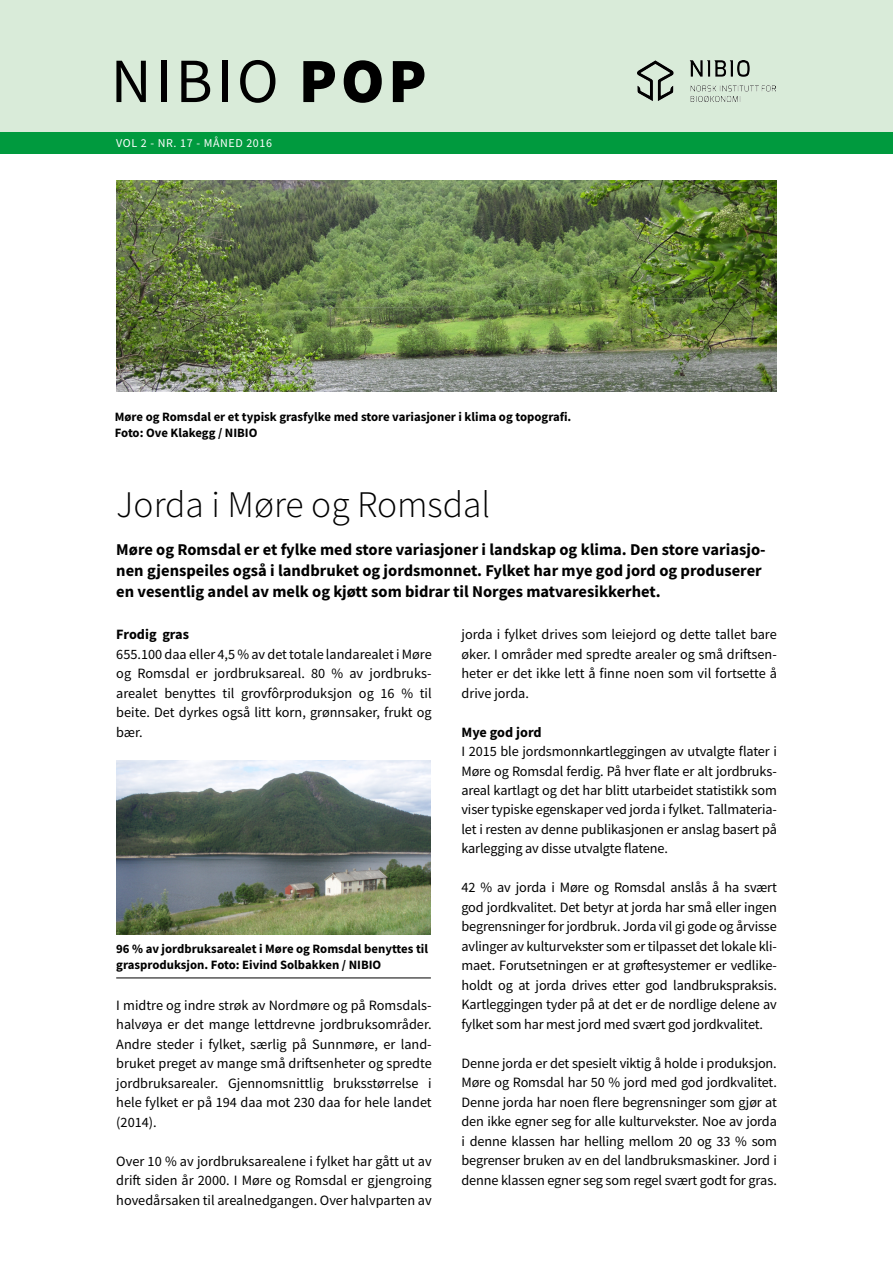
<style>
.page{position:relative;width:893px;height:1263px;background:#fff}
.page>*{position:absolute;margin:0;border:0;box-sizing:border-box;transform-origin:0 0}
.t1{font:63px "Source Sans Pro";letter-spacing:.06em;color:#000}
.t2{font:300 37.5px "Source Sans Pro";color:#000}
.t3{font:700 16.5px/21px "Source Sans Pro";color:#000}
.t4{font:14.25px/19.5px "Source Sans Pro";letter-spacing:-.01em;color:#000;text-align:justify}
.t5{font:700 14.25px "Source Sans Pro";color:#000}
.t6{font:700 12.75px/16.5px "Source Sans Pro";color:#000}
.t7{font:12px "Source Sans Pro";letter-spacing:.05em;color:#fff}
.s1{font-weight:900}
</style>
<div class="page">
<div style="left:0;top:0;width:893px;height:143px;background:#d9ebd9"></div>
<div style="left:0;top:132px;width:893px;height:22px;background:#009a3e"></div>
<img style="left:637px;top:61px;width:139px;height:40px">
<img style="left:116px;top:181px;width:661px;height:211px">
<img style="left:116px;top:761px;width:315px;height:173px">
<hr style="left:116px;top:977px;width:315px;height:1px;background:#000">
<h1 class="t1" style="left:111px;top:41px;width:317px">NIBIO <span class="s1">POP</span></h1>
<p class="t7" style="left:116px;top:136px;width:157px">VOL 2 - NR. 17 - MÅNED 2016</p>
<p class="t6" style="left:115px;top:408px;width:458px">Møre og Romsdal er et typisk grasfylke med store variasjoner i klima og topografi.<br>Foto: Ove Klakegg / NIBIO</p>
<h2 class="t2" style="left:116px;top:482px;width:376px">Jorda i Møre og Romsdal</h2>
<p class="t3" style="left:116px;top:538px;width:651px">Møre og Romsdal er et fylke med store variasjoner i landskap og klima. Den store variasjo&shy;nen gjenspeiles også i landbruket og jordsmonnet. Fylket har mye god jord og produserer en vesentlig andel av melk og kjøtt som bidrar til Norges matvaresikkerhet.</p>
<p class="t5" style="left:116px;top:625px;width:74px">Frodig gras</p>
<p class="t4" style="left:116px;top:644px;width:317px">655.100 daa eller 4,5 % av det totale landarealet i Møre og Romsdal er jordbruksareal. 80 % av jordbruks&shy;arealet benyttes til grovfôrproduksjon og 16 % til beite. Det dyrkes også litt korn, grønnsaker, frukt og bær.</p>
<p class="t4" style="left:461px;top:624px;width:317px">jorda i fylket drives som leiejord og dette tallet bare øker. I områder med spredte arealer og små driftsen&shy;heter er det ikke lett å finne noen som vil fortsette å drive jorda.</p>
<p class="t5" style="left:461px;top:722px;width:82px">Mye god jord</p>
<p class="t4" style="left:461px;top:741px;width:317px">I 2015 ble jordsmonnkartleggingen av utvalgte flater i Møre og Romsdal ferdig. På hver flate er alt jordbruks&shy;areal kartlagt og det har blitt utarbeidet statistikk som viser typiske egenskaper ved jorda i fylket. Tallmateria&shy;let i resten av denne publikasjonen er anslag basert på karlegging av disse utvalgte flatene.</p>
<p class="t4" style="left:461px;top:878px;width:317px">42 % av jorda i Møre og Romsdal anslås å ha svært god jordkvalitet. Det betyr at jorda har små eller ingen begrensninger for jordbruk. Jorda vil gi gode og årvisse avlinger av kulturvekster som er tilpasset det lokale kli&shy;maet. Forutsetningen er at grøftesystemer er vedlike&shy;holdt og at jorda drives etter god landbrukspraksis.<br>Kartleggingen tyder på at det er de nordlige delene av fylket som har mest jord med svært god jordkvalitet.</p>
<p class="t4" style="left:461px;top:1053px;width:317px">Denne jorda er det spesielt viktig å holde i produksjon.<br>Møre og Romsdal har 50 % jord med god jordkvalitet.<br>Denne jorda har noen flere begrensninger som gjør at den ikke egner seg for alle kulturvekster. Noe av jorda i denne klassen har helling mellom 20 og 33 % som begrenser bruken av en del landbruksmaskiner. Jord i denne klassen egner seg som regel svært godt for gras.</p>
<p class="t6" style="left:116px;top:940px;width:313px">96 % av jordbruksarealet i Møre og Romsdal benyttes til grasproduksjon. Foto: Eivind Solbakken / NIBIO</p>
<p class="t4" style="left:116px;top:995px;width:317px">I midtre og indre strøk av Nordmøre og på Romsdals&shy;halvøya er det mange lettdrevne jordbruksområder.<br>Andre steder i fylket, særlig på Sunnmøre, er land&shy;bruket preget av mange små driftsenheter og spredte jordbruksarealer. Gjennomsnittlig bruksstørrelse i hele fylket er på 194 daa mot 230 daa for hele landet (2014).</p>
<p class="t4" style="left:116px;top:1151px;width:317px">Over 10 % av jordbruksarealene i fylket har gått ut av drift siden år 2000. I Møre og Romsdal er gjengroing hovedårsaken til arealnedgangen. Over halvparten av</p>
</div>
